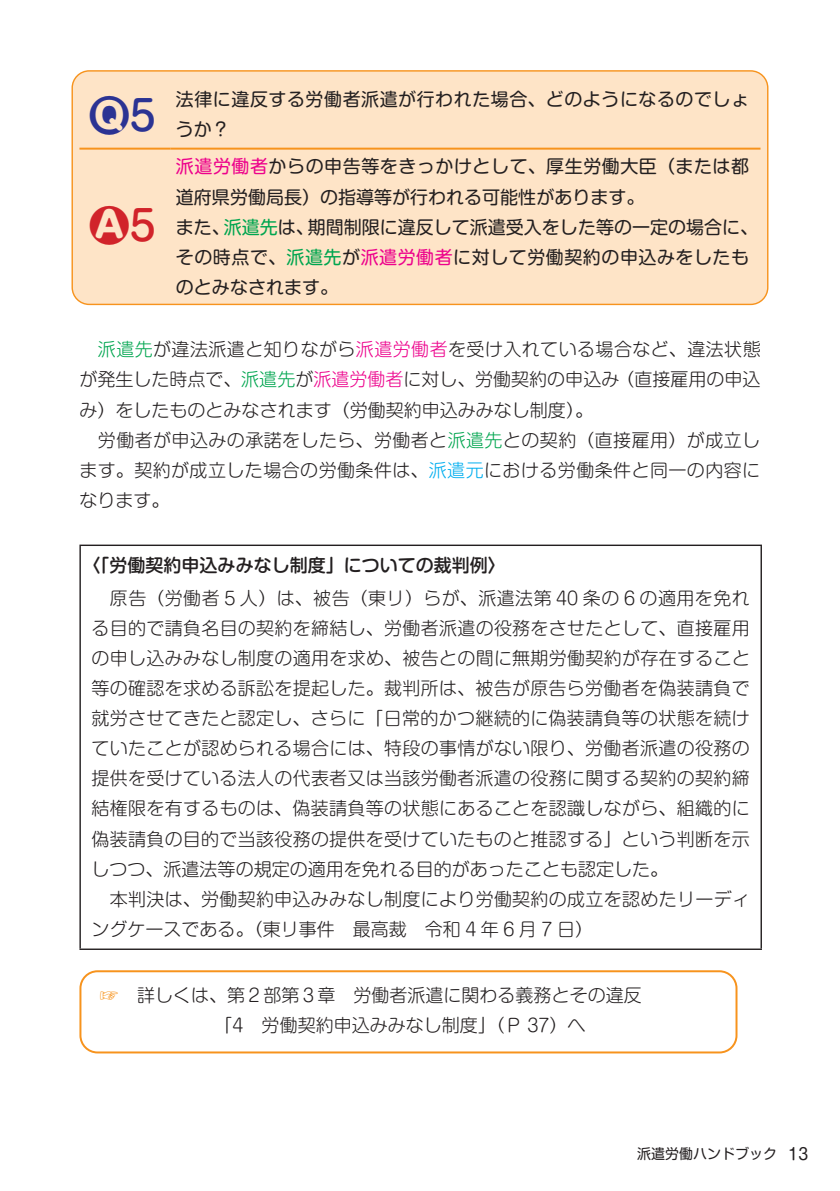
<style>
.page{position:relative;width:840px;height:1191px;background:#fff}
.page>*{position:absolute;margin:0;border:0;box-sizing:border-box;transform-origin:0 0}
.t1{font:800 41.2px "Shin M Go Pr 6 N";color:#2b3393}
.t2{font:800 41.2px "Shin M Go Pr 6 N";color:#d1232a}
.t3{font:300 18px/30px "Shin M Go Pr 6 N";letter-spacing:.015em;color:#231f20}
.t4{font:18px/30px "Shin M Go Pr 6 N";color:#231f20}
.t5{font:18px/30px "Shin M Go Pr 6 N";letter-spacing:.03em;color:#231f20}
.t6{font:500 18px "Shin M Go Pr 6 N";color:#231f20}
.t7{font:14px "Shin M Go Pr 6 N";color:#231f20}
.s1{font-weight:500}
.s2{color:#ed028c}
.s3{color:#00a54f}
.s4{color:#00aeef}
.s5{font-size:19.8px;color:#f7931d}
.s6{font-size:16px}
</style>
<div class="page">
<div style="left:79px;top:970px;width:658px;height:83px;border:2px solid #f7931d;border-radius:17px"></div>
<div style="left:72px;top:71px;width:695px;height:233px;background:#fee4c7;border-radius:17px"></div>
<div style="left:71px;top:70px;width:697px;height:235px;border:1px solid #f7931d;border-radius:17px"></div>
<hr style="left:79px;top:148px;width:91px;height:2px;background:#f7931d">
<hr style="left:170px;top:148px;width:590px;height:2px;background:#f7931d">
<hr style="left:79px;top:544px;width:682px;height:2px;background:#231f20">
<hr style="left:79px;top:546px;width:2px;height:402px;background:#231f20">
<hr style="left:760px;top:546px;width:1px;height:402px;background:#231f20">
<hr style="left:79px;top:948px;width:682px;height:2px;background:#231f20">
<h1 class="t1" style="left:89px;top:80px;width:68px">Q<span class="s1">5</span></h1>
<h1 class="t2" style="left:89px;top:189px;width:68px">A<span class="s1">5</span></h1>
<p class="t5" style="left:176px;top:83px;width:574px">法律に違反する労働者派遣が行われた場合、どのようになるのでしょうか？</p>
<p class="t4" style="left:176px;top:151px;width:583px"><span class="s2">派遣労働者</span>からの申告等をきっかけとして、厚生労働大臣（または都道府県労働局長）の指導等が行われる可能性があります。<br>また、<span class="s3">派遣先</span>は、期間制限に違反して派遣受入をした等の一定の場合に、その時点で、<span class="s3">派遣先</span>が<span class="s2">派遣労働者</span>に対して労働契約の申込みをしたものとみなされます。</p>
<p class="t3" style="left:79px;top:333px;width:682px;text-indent:18px"><span class="s3">派遣先</span>が違法派遣と知りながら<span class="s2">派遣労働者</span>を受け入れている場合など、違法状態が発生した時点で、<span class="s3">派遣先</span>が<span class="s2">派遣労働者</span>に対し、労働契約の申込み（直接雇用の申込み）をしたものとみなされます（労働契約申込みみなし制度）。<br>　労働者が申込みの承諾をしたら、労働者と<span class="s3">派遣先</span>との契約（直接雇用）が成立します。契約が成立した場合の労働条件は、<span class="s4">派遣元</span>における労働条件と同一の内容になります。</p>
<p class="t6" style="left:82px;top:551px;width:424px">〈「労働契約申込みみなし制度」についての裁判例〉</p>
<p class="t3" style="left:91px;top:582px;width:659px">　原告（労働者 5 人）は、被告（東リ）らが、派遣法第 40 条の 6 の適用を免れる目的で請負名目の契約を締結し、労働者派遣の役務をさせたとして、直接雇用の申し込みみなし制度の適用を求め、被告との間に無期労働契約が存在すること等の確認を求める訴訟を提起した。裁判所は、被告が原告ら労働者を偽装請負で就労させてきたと認定し、さらに「日常的かつ継続的に偽装請負等の状態を続けていたことが認められる場合には、特段の事情がない限り、労働者派遣の役務の提供を受けている法人の代表者又は当該労働者派遣の役務に関する契約の契約締結権限を有するものは、偽装請負等の状態にあることを認識しながら、組織的に偽装請負の目的で当該役務の提供を受けていたものと推認する」という判断を示しつつ、派遣法等の規定の適用を免れる目的があったことも認定した。<br>　本判決は、労働契約申込みみなし制度により労働契約の成立を認めたリーディングケースである。（東リ事件　最高裁　令和 4 年 6 月 7 日）</p>
<p class="t3" style="left:214px;top:980px;width:428px;line-height:29.2px;text-indent:-135px"><span class="s5">　☞</span>　詳しくは、第２部第３章　労働者派遣に関わる義務とその違反「4　労働契約申込みみなし制度」（Ｐ 37）へ</p>
<p class="t7" style="left:636px;top:1142px;width:172px">派遣労働ハンドブック <span class="s6">13</span></p>
</div>
